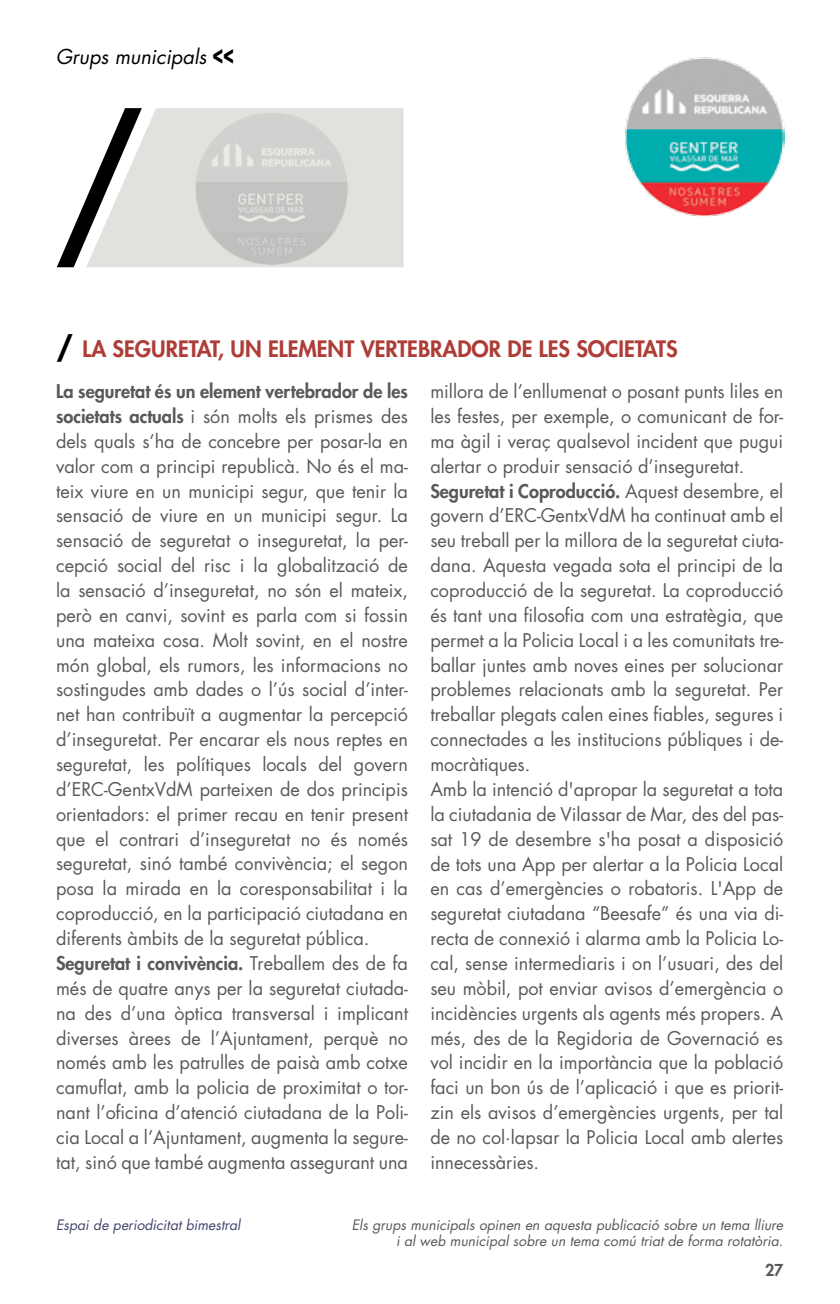
<style>
.page{position:relative;width:840px;height:1304px;background:#fff}
.page>*{position:absolute;margin:0;border:0;box-sizing:border-box;transform-origin:0 0}
.t1{font:800 22px "Futura Std";color:#ae3d37}
.t2{font:italic 20px "Futura Std";color:#000}
.t3{font:18.4px/24.8px "Futura Std";color:#58595b}
.t4{font:800 16px "Futura Std";color:#58595b}
.t5{font:italic 14px/16px "Futura Std";color:#58595b;text-align:right}
.t6{font:italic 14px "Futura Std";color:#44466d}
.s1{font-weight:800;font-style:normal;font-size:30px}
.s2{font-weight:700;font-size:30px;color:#000}
.s3{font-weight:800}
</style>
<div class="page">
<svg style="left:57px;top:199px;width:29px;height:68px"></svg>
<svg style="left:86px;top:108px;width:317px;height:159px;background:#d7d5d2"></svg>
<img style="left:194px;top:111px;width:155px;height:155px">
<img style="left:625px;top:57px;width:159px;height:160px">
<p class="t2" style="left:56px;top:44px;width:179px">Grups municipals <span class="s1">&lt;&lt;</span></p>
<p class="t1" style="left:56px;top:335px;width:622px"><span class="s2">/</span> La seguretat, un element vertebrador de les societats</p>
<p class="t3" style="left:56px;top:379px;width:353px"><span class="s3">La seguretat és un element vertebrador de les societats actuals</span> i són molts els prismes des dels quals s’ha de concebre per posar-la en valor com a principi republicà. No és el ma&shy;teix viure en un municipi segur, que tenir la sensació de viure en un municipi segur. La sensació de seguretat o inseguretat, la per&shy;cepció social del risc i la globalització de la sensació d’inseguretat, no són el mateix, però en canvi, sovint es parla com si fossin una mateixa cosa. Molt sovint, en el nostre món global, els rumors, les informacions no sostingudes amb dades o l’ús social d’inter&shy;net han contribuït a augmentar la percepció d’inseguretat. Per encarar els nous reptes en seguretat, les polítiques locals del govern d’ERC-GentxVdM parteixen de dos principis orientadors: el primer recau en tenir present que el contrari d’inseguretat no és només seguretat, sinó també convivència; el segon posa la mirada en la coresponsabilitat i la coproducció, en la participació ciutadana en diferents àmbits de la seguretat pública.<br><span class="s3">Seguretat i convivència.</span> Treballem des de fa més de quatre anys per la seguretat ciutada&shy;na des d’una òptica transversal i implicant diverses àrees de l’Ajuntament, perquè no només amb les patrulles de paisà amb cotxe camuflat, amb la policia de proximitat o tor&shy;nant l’oficina d’atenció ciutadana de la Poli&shy;cia Local a l’Ajuntament, augmenta la segure&shy;tat, sinó que també augmenta assegurant una</p>
<p class="t3" style="left:430px;top:379px;width:354px">millora de l’enllumenat o posant punts liles en les festes, per exemple, o comunicant de for&shy;ma àgil i veraç qualsevol incident que pugui alertar o produir sensació d’inseguretat.<br><span class="s3">Seguretat i Coproducció.</span> Aquest desembre, el govern d’ERC-GentxVdM ha continuat amb el seu treball per la millora de la seguretat ciuta&shy;dana. Aquesta vegada sota el principi de la coproducció de la seguretat. La coproducció és tant una filosofia com una estratègia, que permet a la Policia Local i a les comunitats tre&shy;ballar juntes amb noves eines per solucionar problemes relacionats amb la seguretat. Per treballar plegats calen eines fiables, segures i connectades a les institucions públiques i de&shy;mocràtiques.<br>Amb la intenció d'apropar la seguretat a tota la ciutadania de Vilassar de Mar, des del pas&shy;sat 19 de desembre s'ha posat a disposició de tots una App per alertar a la Policia Local en cas d’emergències o robatoris. L'App de seguretat ciutadana “Beesafe” és una via di&shy;recta de connexió i alarma amb la Policia Lo&shy;cal, sense intermediaris i on l’usuari, des del seu mòbil, pot enviar avisos d’emergència o incidències urgents als agents més propers. A més, des de la Regidoria de Governació es vol incidir en la importància que la població faci un bon ús de l’aplicació i que es priorit&shy;zin els avisos d’emergències urgents, per tal de no col·lapsar la Policia Local amb alertes innecessàries.</p>
<p class="t6" style="left:56px;top:1216px;width:186px">Espai de periodicitat bimestral</p>
<p class="t5" style="left:351px;top:1217px;width:432px">Els grups municipals opinen en aquesta publicació sobre un tema lliure i al web municipal sobre un tema comú triat de forma rotatòria.</p>
<p class="t4" style="left:764px;top:1260px;width:20px">27</p>
</div>
